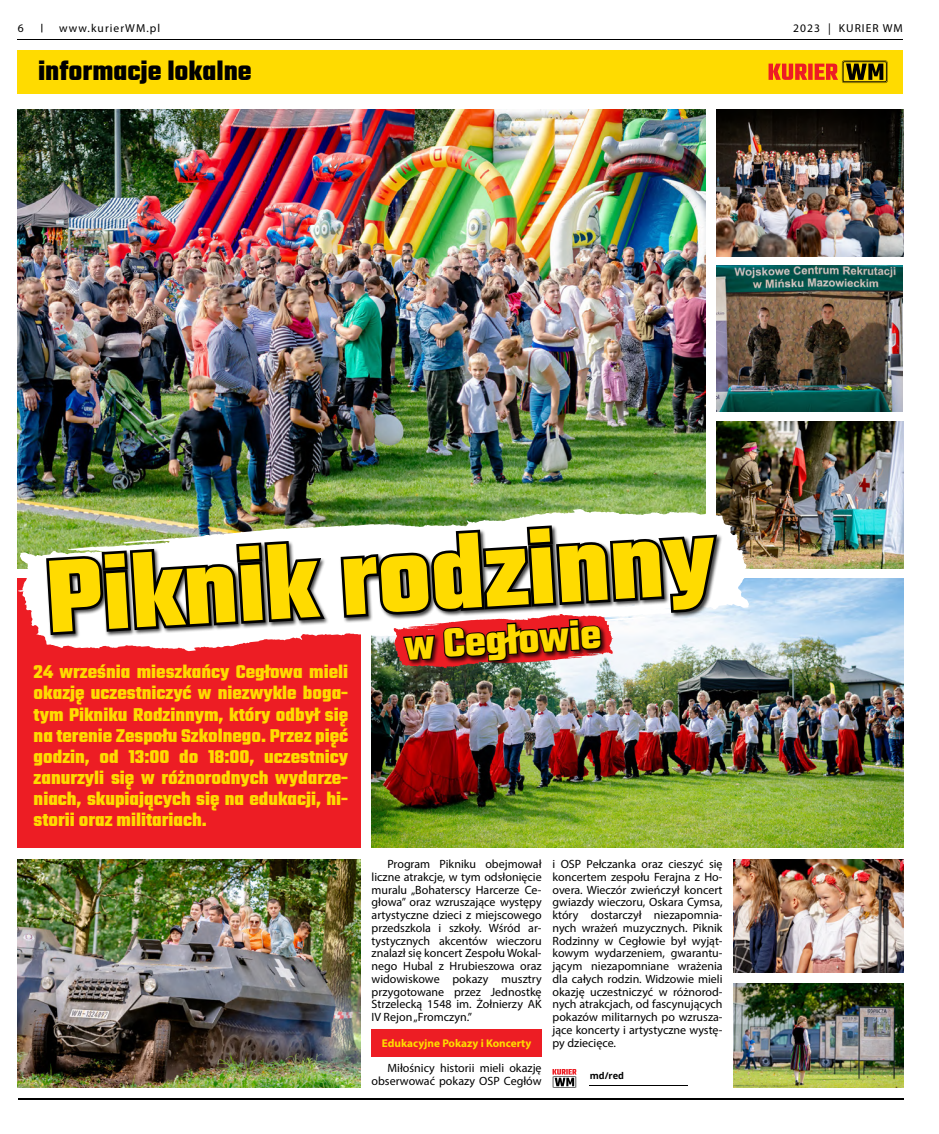
<style>
.page{position:relative;width:939px;height:1134px;background:#fff}
.page>*{position:absolute;margin:0;border:0;box-sizing:border-box;transform-origin:0 0}
.t1{font:700 111.5px "Teko";color:#ffdb00}
.t2{font:700 44px "Teko";color:#ffdb00}
.t3{font:700 29.12px "Teko";color:#000}
.t4{font:700 20px/21.1px "Teko";color:#ffdb00;text-align:justify}
.t5{font:12px/12.8px "Myriad Pro";color:#000;text-align:justify}
.t6{font:11.62px "Myriad Pro";color:#000}
.t7{font:11.5px "Myriad Pro";letter-spacing:.09em;color:#000}
.t8{font:700 11.25px "Myriad Pro";color:#ffdb00}
.t9{font:700 9.25px "Open Sans";color:#000}
</style>
<div class="page">
<div style="left:372px;top:1029px;width:170px;height:28px;background:#ed1d24"></div>
<div style="left:18px;top:50px;width:885px;height:44px;background:#ffdb00"></div>
<hr style="left:18px;top:39px;width:885px;height:1px;background:#000">
<hr style="left:18px;top:1099px;width:886px;height:1px;background:#000">
<svg style="left:769px;top:60px;width:119px;height:23px"></svg>
<hr style="left:590px;top:1084px;width:98px;height:1px;background:#000">
<svg style="left:552px;top:1069px;width:25px;height:19px"></svg>
<img style="left:717px;top:422px;width:187px;height:146px">
<img style="left:733px;top:983px;width:171px;height:105px">
<img style="left:372px;top:578px;width:532px;height:269px">
<img style="left:18px;top:110px;width:687px;height:399px">
<img style="left:18px;top:859px;width:343px;height:229px">
<img style="left:717px;top:266px;width:186px;height:146px">
<img style="left:733px;top:859px;width:171px;height:114px">
<img style="left:717px;top:110px;width:187px;height:146px">
<div style="left:18px;top:578px;width:343px;height:269px;background:#ed1d24"></div>
<svg style="left:36px;top:526px;width:715px;height:125px"></svg>
<img style="left:18px;top:509px;width:731px;height:125px">
<div style="left:46px;top:525px;width:677px;height:115px;background:#000;opacity:.75"></div>
<svg style="left:43px;top:538px;width:286px;height:100px;background:#6b6b67"></svg>
<img style="left:338px;top:523px;width:382px;height:198px">
<p class="t6" style="left:18px;top:21px;width:7px">6</p>
<p class="t7" style="left:59px;top:21px;width:103px">www.kurierWM.pl</p>
<p class="t7" style="left:793px;top:21px;width:111px">2023 | KURIER WM</p>
<h3 class="t3" style="left:38px;top:52px;width:215px">informacje lokalne</h3>
<h1 class="t1" style="left:43px;top:524px;width:671px;rotate:-3deg">Piknik rodzinny</h1>
<h2 class="t2" style="left:403px;top:617px;width:198px;rotate:-3deg">w Cegłowie</h2>
<p class="t4" style="left:34px;top:663px;width:316px">24 września mieszkańcy Cegłowa mieli okazję uczestniczyć w niezwykle boga&shy;tym Pikniku Rodzinnym, który odbył się na terenie Zespołu Szkolnego. Przez pięć godzin, od 13:00 do 18:00, uczestnicy zanurzyli się w różnorodnych wydarze&shy;niach, skupiających się na edukacji, hi&shy;storii oraz militariach.</p>
<p class="t5" style="left:372px;top:857px;width:172px;text-indent:16px">Program Pikniku obejmował liczne atrakcje, w tym odsłonięcie muralu „Bohaterscy Harcerze Ce&shy;głowa” oraz wzruszające występy artystyczne dzieci z miejscowego przedszkola i szkoły. Wśród ar&shy;tystycznych akcentów wieczoru znalazł się koncert Zespołu Wokal&shy;nego Hubal z Hrubieszowa oraz widowiskowe pokazy musztry przygotowane przez Jednostkę Strzelecką 1548 im. Żołnierzy AK IV Rejon „Fromczyn.”</p>
<p class="t8" style="left:382px;top:1035px;width:151px">Edukacyjne Pokazy i Koncerty</p>
<p class="t5" style="left:372px;top:1061px;width:172px;text-align:right">Miłośnicy historii mieli okazję obserwować pokazy OSP Cegłów</p>
<p class="t5" style="left:552px;top:857px;width:172px">i OSP Pełczanka oraz cieszyć się koncertem zespołu Ferajna z Ho&shy;overa. Wieczór zwieńczył koncert gwiazdy wieczoru, Oskara Cymsa, który dostarczył niezapomnia&shy;nych wrażeń muzycznych. Piknik Rodzinny w Cegłowie był wyjąt&shy;kowym wydarzeniem, gwarantu&shy;jącym niezapomniane wrażenia dla całych rodzin. Widzowie mieli okazję uczestniczyć w różnorod&shy;nych atrakcjach, od fascynujących pokazów militarnych po wzrusza&shy;jące koncerty i artystyczne wystę&shy;py dziecięce.</p>
<p class="t9" style="left:590px;top:1069px;width:36px">md/red</p>
</div>
